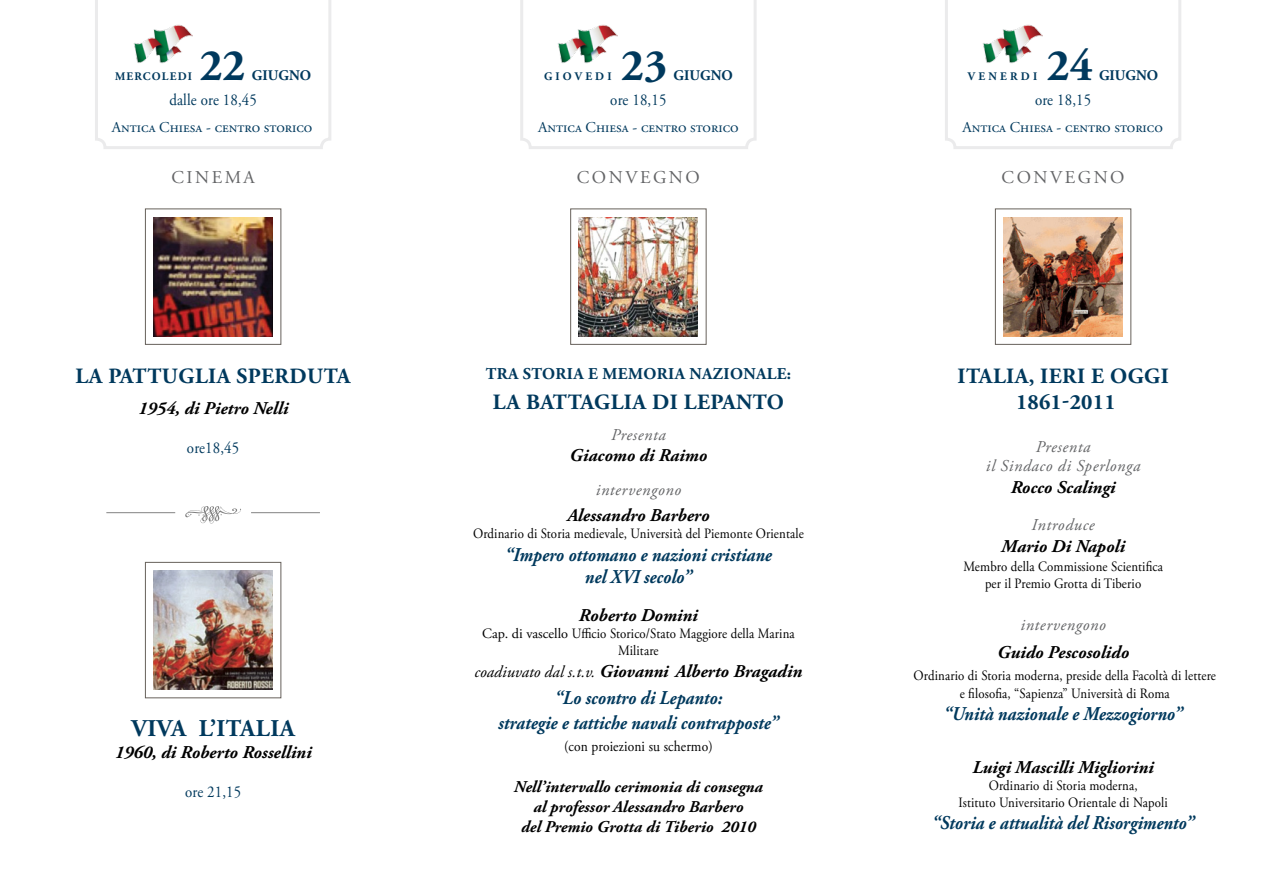
<style>
.page{position:relative;width:1263px;height:893px;background:#fff}
.page>*{position:absolute;margin:0;border:0;box-sizing:border-box;transform-origin:0 0}
.t1{font:700 45px "Adobe Garamond Pro";color:#00395d}
.t2{font:700 24px "Adobe Garamond Pro";letter-spacing:.025em;color:#00395d}
.t3{font:700 21.75px/26.1px "Adobe Garamond Pro";letter-spacing:.025em;color:#00395d;text-align:center}
.t4{font:italic 700 19.5px/22.2px "Adobe Garamond Pro";color:#00395d;text-align:center;scale:.9 1}
.t5{font:italic 700 18px "Adobe Garamond Pro";color:#000}
.t6{font:18px "Adobe Garamond Pro";letter-spacing:.335em;color:#636466}
.t7{font:italic 700 16.5px/19.8px "Adobe Garamond Pro";color:#000;text-align:center}
.t8{font:italic 16.5px/19.8px "Adobe Garamond Pro";letter-spacing:.04em;color:#636466;text-align:center}
.t9{font:16.5px "Adobe Garamond Pro";letter-spacing:.01em;color:#00395d;scale:.9 1}
.t10{font:700 16.5px "Adobe Garamond Pro";letter-spacing:.025em;color:#00395d}
.t11{font:15px "Adobe Garamond Pro";color:#00395d}
.t12{font:15px "Adobe Garamond Pro";color:#000;scale:.9 1}
.t13{font:700 14.7px "Adobe Garamond Pro";color:#00395d}
.t14{font:14.25px/17.1px "Adobe Garamond Pro";color:#000;text-align:center;scale:.9 1}
.t15{font:14.25px/17.1px "Adobe Garamond Pro";color:#000;text-align:center}
.t16{font:700 11.55px "Adobe Garamond Pro";letter-spacing:.285em;color:#00395d}
.t17{font:700 11.55px "Adobe Garamond Pro";letter-spacing:.105em;color:#00395d}
.s1{font-weight:400;font-size:16.5px}
</style>
<div class="page">
<svg style="left:185px;top:506px;width:56px;height:18px"></svg>
<hr style="left:106px;top:512px;width:69px;height:1px;background:#000">
<hr style="left:251px;top:512px;width:69px;height:1px;background:#000">
<svg style="left:520px;top:0;width:237px;height:149px"></svg>
<svg style="left:95px;top:0;width:236px;height:149px"></svg>
<svg style="left:945px;top:0;width:236px;height:149px"></svg>
<div style="left:570px;top:209px;width:136px;height:136px;background:#fff;border:1px solid #67615b"></div>
<div style="left:145px;top:562px;width:136px;height:136px;background:#fff;border:1px solid #67615b"></div>
<div style="left:145px;top:209px;width:136px;height:136px;background:#fff;border:1px solid #67615b"></div>
<img style="left:579px;top:217px;width:119px;height:119px">
<img style="left:154px;top:571px;width:119px;height:119px">
<img style="left:154px;top:217px;width:119px;height:119px">
<div style="left:995px;top:209px;width:136px;height:136px;background:#fff;border:1px solid #67615b"></div>
<img style="left:1003px;top:217px;width:120px;height:119px">
<img style="left:557px;top:24px;width:60px;height:41px">
<img style="left:133px;top:24px;width:60px;height:41px">
<img style="left:982px;top:24px;width:60px;height:41px">
<p class="t17" style="left:115px;top:70px;width:78px">MERCOLEDI</p>
<h1 class="t1" style="left:200px;top:39px;width:47px">22</h1>
<p class="t13" style="left:252px;top:67px;width:61px">GIUGNO</p>
<p class="t16" style="left:544px;top:70px;width:69px">GIOVEDI</p>
<h1 class="t1" style="left:621px;top:39px;width:47px">23</h1>
<p class="t13" style="left:673px;top:67px;width:61px">GIUGNO</p>
<p class="t16" style="left:968px;top:70px;width:71px">VENERDI</p>
<h1 class="t1" style="left:1047px;top:39px;width:47px">24</h1>
<p class="t13" style="left:1099px;top:67px;width:61px">GIUGNO</p>
<p class="t9" style="left:169px;top:89px;width:99px">dalle ore 18,45</p>
<p class="t9" style="left:610px;top:89px;width:64px">ore 18,15</p>
<p class="t9" style="left:1035px;top:89px;width:64px">ore 18,15</p>
<p class="t11" style="left:112px;top:119px;width:202px">Antica Chiesa - centro storico</p>
<p class="t11" style="left:538px;top:119px;width:202px">Antica Chiesa - centro storico</p>
<p class="t11" style="left:962px;top:119px;width:202px">Antica Chiesa - centro storico</p>
<p class="t6" style="left:171px;top:166px;width:70px">cinema</p>
<p class="t6" style="left:577px;top:166px;width:124px">convegno</p>
<p class="t6" style="left:1002px;top:166px;width:124px">convegno</p>
<h3 class="t3" style="left:75px;top:364px;width:60px">LA PATT</h3>
<h3 class="t3" style="left:162px;top:364px;width:177px">UGLIA SPERDUTA</h3>
<p class="t5" style="left:138px;top:398px;width:152px">1954, di Pietro Nelli</p>
<p class="t9" style="left:187px;top:438px;width:60px">ore18,45</p>
<h2 class="t2" style="left:131px;top:715px;width:160px">VIVA L’ITALIA</h2>
<p class="t5" style="left:115px;top:742px;width:198px">1960, di Roberto Rossellini</p>
<p class="t9" style="left:185px;top:782px;width:64px">ore 21,15</p>
<p class="t10" style="left:486px;top:364px;width:307px">TRA STORIA E MEMORIA NAZIONALE:</p>
<h3 class="t3" style="left:493px;top:390px;width:63px">LA BATTAG</h3>
<h3 class="t3" style="left:611px;top:390px;width:175px">LIA DI LEPANTO</h3>
<p class="t8" style="left:611px;top:425px;width:56px">Presenta</p>
<p class="t5" style="left:570px;top:445px;width:139px">Giacomo di Raimo</p>
<p class="t8" style="left:596px;top:480px;width:87px">intervengono</p>
<p class="t5" style="left:567px;top:505px;width:144px">Alessandro Barbero</p>
<p class="t14" style="left:473px;top:525px;width:369px">ordinario di Storia medievale, Università del Piemonte Orientale</p>
<h3 class="t4" style="left:505px;top:544px;width:298px">“Impero ottomano e nazioni cristiane nel XVI secolo”</h3>
<p class="t5" style="left:579px;top:605px;width:120px">Roberto Domini</p>
<p class="t15" style="left:482px;top:626px;width:314px">Cap. di vascello Ufficio Storico/Stato Maggiore della Marina<br>Militare</p>
<p class="t5" style="left:475px;top:661px;width:329px"><span class="s1">coadiuvato dal s.t.v.</span> Giovanni Alberto Bragadin</p>
<h3 class="t4" style="left:498px;top:685px;width:313px;line-height:25.2px">“Lo scontro di Lepanto:<br>strategie e tattiche navali contrapposte”</h3>
<p class="t12" style="left:564px;top:737px;width:167px">(con proiezioni su schermo)</p>
<p class="t7" style="left:514px;top:777px;width:250px">Nell’intervallo cerimonia di consegna al professor Alessandro Barbero<br>del Premio Grotta di Tiberio 2010</p>
<h3 class="t3" style="left:957px;top:364px;width:213px">ITALIA, IERI E OGGI<br>1861-2011</h3>
<p class="t8" style="left:986px;top:437px;width:156px">Presenta<br>il Sindaco di Sperlonga</p>
<p class="t5" style="left:1011px;top:477px;width:106px">Rocco Scalingi</p>
<p class="t8" style="left:1032px;top:516px;width:64px">Introduce</p>
<p class="t5" style="left:1001px;top:536px;width:125px">Mario Di Napoli</p>
<p class="t14" style="left:963px;top:559px;width:223px">membro della Commissione Scientifica per il Premio Grotta di Tiberio</p>
<p class="t8" style="left:1020px;top:615px;width:87px">intervengono</p>
<p class="t5" style="left:997px;top:641px;width:134px">Guido Pescosolido</p>
<p class="t14" style="left:914px;top:667px;width:337px;line-height:17.7px">ordinario di Storia moderna, preside della Facoltà di lettere e filosofia, “Sapienza” Università di Roma</p>
<h3 class="t4" style="left:943px;top:703px;width:267px">“Unità nazionale e Mezzogiorno”</h3>
<p class="t5" style="left:972px;top:756px;width:183px">Luigi Mascilli Migliorini</p>
<p class="t14" style="left:958px;top:777px;width:234px">ordinario di Storia moderna,<br>Istituto Universitario Orientale di Napoli</p>
<h3 class="t4" style="left:932px;top:812px;width:293px">“Storia e attualità del Risorgimento”</h3>
</div>
